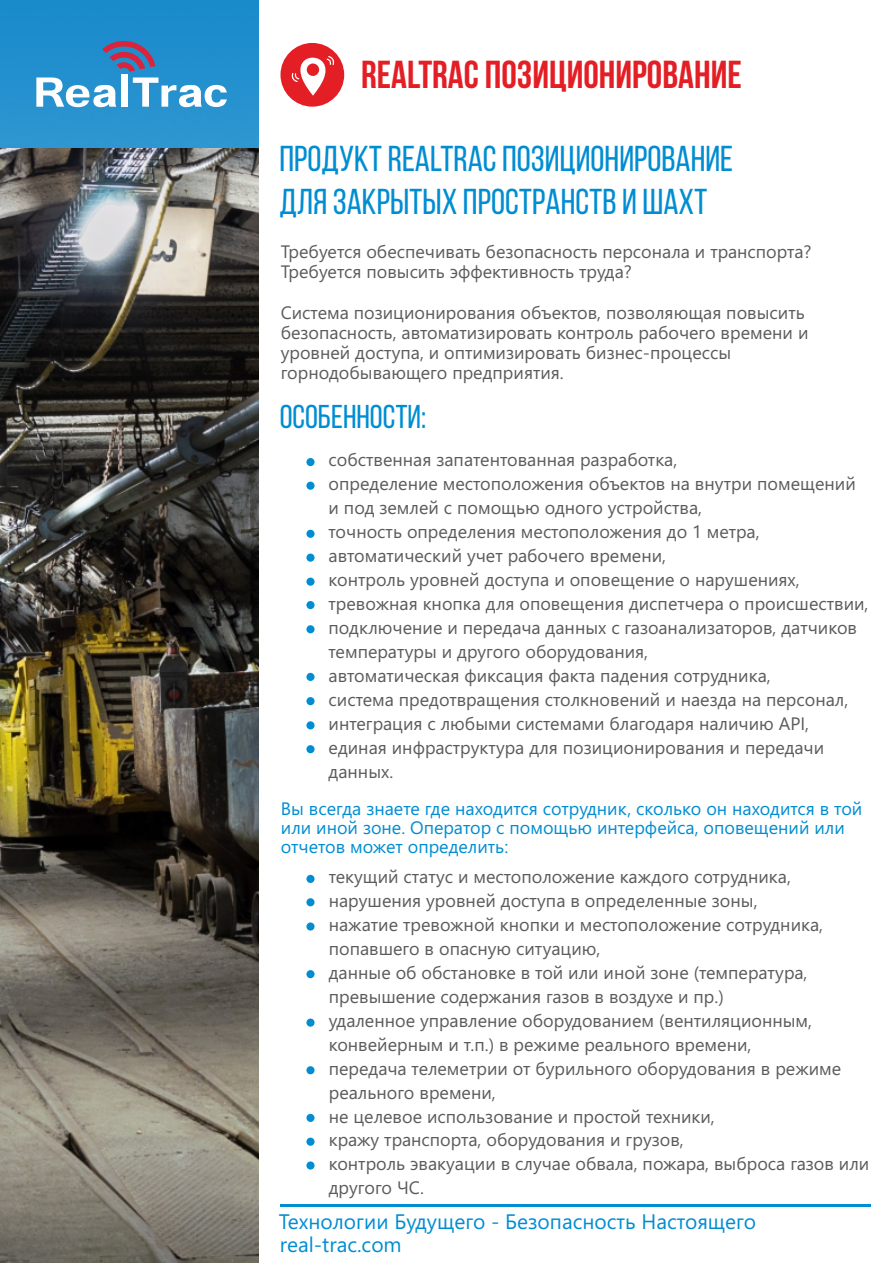
<style>
.page{position:relative;width:893px;height:1263px;background:#fff}
.page>*{position:absolute;margin:0;border:0;box-sizing:border-box;transform-origin:0 0}
.t1{font:700 39px "Bebas Neue";color:#e31e24}
.t2{font:36px/43.2px "Bebas Neue";color:#008dd2}
.t3{font:33px "Bebas Neue";color:#008dd2}
.t4{font:21px/23.2px "Segoe UI";color:#008dd2}
.t5{font:18px/24px "Segoe UI";color:#5b5b5b}
.t6{font:18px/19.2px "Segoe UI";color:#008dd2}
</style>
<div class="page">
<div style="left:306px;top:458px;width:9px;height:8px;background:#008dd2;border-radius:50%"></div>
<div style="left:306px;top:482px;width:9px;height:8px;background:#008dd2;border-radius:50%"></div>
<div style="left:306px;top:530px;width:9px;height:8px;background:#008dd2;border-radius:50%"></div>
<div style="left:306px;top:554px;width:9px;height:8px;background:#008dd2;border-radius:50%"></div>
<div style="left:306px;top:578px;width:9px;height:8px;background:#008dd2;border-radius:50%"></div>
<div style="left:306px;top:625px;width:9px;height:8px;background:#008dd2;border-radius:50%"></div>
<img style="left:0;top:0;width:259px;height:149px">
<hr style="left:280px;top:1204px;width:591px;height:2px;background:#008dd2">
<div style="left:280px;top:43px;width:64px;height:64px;background:#e31e24;border-radius:50%"></div>
<svg style="left:290px;top:50px;width:46px;height:46px"></svg>
<div style="left:306px;top:601px;width:9px;height:8px;background:#008dd2;border-radius:50%"></div>
<div style="left:306px;top:673px;width:9px;height:8px;background:#008dd2;border-radius:50%"></div>
<div style="left:306px;top:697px;width:9px;height:8px;background:#008dd2;border-radius:50%"></div>
<div style="left:306px;top:721px;width:9px;height:8px;background:#008dd2;border-radius:50%"></div>
<div style="left:306px;top:745px;width:9px;height:8px;background:#008dd2;border-radius:50%"></div>
<div style="left:306px;top:875px;width:9px;height:8px;background:#008dd2;border-radius:50%"></div>
<div style="left:306px;top:898px;width:9px;height:8px;background:#008dd2;border-radius:50%"></div>
<div style="left:306px;top:922px;width:9px;height:8px;background:#008dd2;border-radius:50%"></div>
<div style="left:306px;top:970px;width:9px;height:8px;background:#008dd2;border-radius:50%"></div>
<svg style="left:306px;top:1018px;width:9px;height:9px"></svg>
<div style="left:306px;top:1066px;width:9px;height:8px;background:#008dd2;border-radius:50%"></div>
<div style="left:306px;top:1114px;width:9px;height:8px;background:#008dd2;border-radius:50%"></div>
<div style="left:306px;top:1138px;width:9px;height:8px;background:#008dd2;border-radius:50%"></div>
<img style="left:0;top:149px;width:259px;height:1114px">
<svg style="left:306px;top:1161px;width:9px;height:8px"></svg>
<svg style="left:36px;top:40px;width:191px;height:67px"></svg>
<h1 class="t1" style="left:361px;top:59px;width:382px">REALTRAC ПОЗИЦИОНИРОВАНИЕ</h1>
<h2 class="t2" style="left:279px;top:140px;width:455px">ПРОДУКТ REALTRAC ПОЗИЦИОНИРОВАНИЕ<br>ДЛЯ ЗАКРЫТЫХ ПРОСТРАНСТВ И ШАХТ</h2>
<p class="t5" style="left:281px;top:243px;width:532px;line-height:20.1px">Требуется обеспечивать безопасность персонала и транспорта?<br>Требуется повысить эффективность труда?</p>
<p class="t5" style="left:281px;top:304px;width:529px;line-height:20.1px">Система позиционирования объектов, позволяющая повысить безопасность, автоматизировать контроль рабочего времени и уровней доступа, и оптимизировать бизнес-процессы горнодобывающего предприятия.</p>
<h3 class="t3" style="left:280px;top:403px;width:148px">ОСОБЕННОСТИ:</h3>
<p class="t5" style="left:329px;top:450px;width:541px">собственная запатентованная разработка,<br>определение местоположения объектов на внутри помещений и под землей с помощью одного устройства,<br>точность определения местоположения до 1 метра, автоматический учет рабочего времени,<br>контроль уровней доступа и оповещение о нарушениях, тревожная кнопка для оповещения диспетчера о происшествии, подключение и передача данных с газоанализаторов, датчиков температуры и другого оборудования,<br>автоматическая фиксация факта падения сотрудника,<br>система предотвращения столкновений и наезда на персонал, интеграция с любыми системами благодаря наличию API, единая инфраструктура для позиционирования и передачи данных.</p>
<p class="t6" style="left:281px;top:800px;width:583px">Вы всегда знаете где находится сотрудник, сколько он находится в той или иной зоне. Оператор с помощью интерфейса, оповещений или отчетов может определить:</p>
<p class="t5" style="left:329px;top:866px;width:542px">текущий статус и местоположение каждого сотрудника, нарушения уровней доступа в определенные зоны,<br>нажатие тревожной кнопки и местоположение сотрудника, попавшего в опасную ситуацию,<br>данные об обстановке в той или иной зоне (температура, превышение содержания газов в воздухе и пр.)<br>удаленное управление оборудованием (вентиляционным, конвейерным и т.п.) в режиме реального времени,<br>передача телеметрии от бурильного оборудования в режиме реального времени,<br>не целевое использование и простой техники,<br>кражу транспорта, оборудования и грузов,<br>контроль эвакуации в случае обвала, пожара, выброса газов или другого ЧС.</p>
<p class="t4" style="left:279px;top:1212px;width:479px">Технологии Будущего - Безопасность Настоящего real-trac.com</p>
</div>
